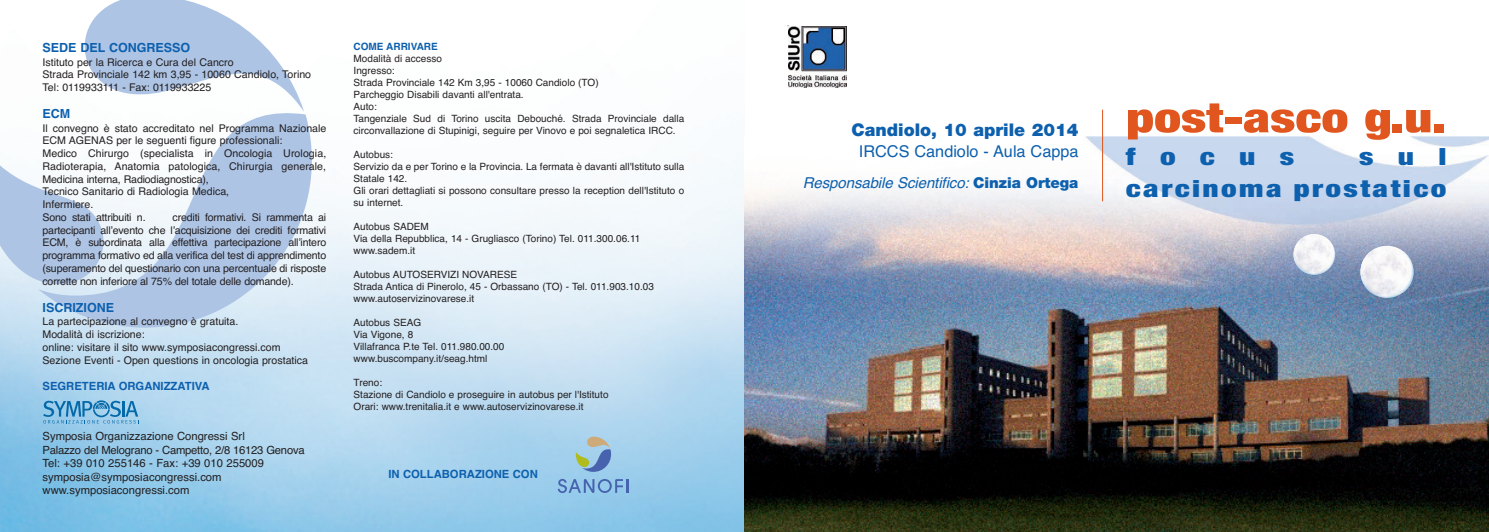
<style>
.page{position:relative;width:1489px;height:532px;background:#fff}
.page>*{position:absolute;margin:0;border:0;box-sizing:border-box;transform-origin:0 0}
.t1{font:900 condensed 41.25px "Helvetica Neue";color:#e0561e;scale:1.31 1}
.t2{font:900 condensed 23.75px/32.5px "Helvetica Neue";letter-spacing:.08em;color:#0d60ae;text-align:right;scale:1.31 1}
.t3{font:900 17.5px "Helvetica Neue";color:#0d60ae}
.t4{font:16.25px "Helvetica";color:#0d60ae}
.t5{font:italic 15px "Helvetica";letter-spacing:-.005em;color:#0d60ae}
.t6{font:700 12.5px "Helvetica";color:#0d60ae}
.t7{font:11.25px/13.5px "Helvetica";color:#231f20}
.t8{font:700 11.25px "Helvetica";color:#0d60ae}
.t9{font:10.62px/12.8px "Helvetica";color:#231f20}
.t10{font:10px/12px "Helvetica";color:#231f20}
.t11{font:700 10px "Helvetica";color:#0d60ae}
.s1{font-family:"Helvetica Neue";font-weight:900;font-style:normal}
</style>
<div class="page">
<img style="left:0;top:160px;width:744px;height:371px">
<svg style="left:84px;top:0;width:214px;height:95px"></svg>
<svg style="left:38px;top:95px;width:274px;height:232px"></svg>
<svg style="left:0;top:142px;width:103px;height:148px"></svg>
<svg style="left:43px;top:400px;width:96px;height:23px;background:#70aed6"></svg>
<img style="left:744px;top:187px;width:744px;height:344px">
<img style="left:1360px;top:246px;width:53px;height:52px;border-radius:50%">
<svg style="left:787px;top:26px;width:58px;height:1px"></svg>
<img style="left:788px;top:27px;width:58px;height:60px">
<img style="left:997px;top:109px;width:491px;height:183px">
<img style="left:1293px;top:234px;width:41px;height:41px">
<img style="left:1360px;top:246px;width:53px;height:46px">
<hr style="left:1101px;top:110px;width:1px;height:91px;background:#e0561e">
<svg style="left:557px;top:478px;width:71px;height:15px"></svg>
<svg style="left:576px;top:436px;width:35px;height:35px"></svg>
<p class="t6" style="left:43px;top:37px;width:149px">SEDE DEL CONGRESSO</p>
<p class="t9" style="left:43px;top:56px;width:270px">Istituto per la Ricerca e Cura del Cancro<br>Strada Provinciale 142 km 3,95 - 10060 Candiolo, Torino<br>Tel: 0119933111 - Fax: 0119933225</p>
<p class="t6" style="left:43px;top:103px;width:29px">ECM</p>
<p class="t9" style="left:43px;top:122px;width:285px">Il convegno è stato accreditato nel Programma Nazionale ECM AGENAS per le seguenti figure professionali:<br>Medico Chirurgo (specialista in Oncologia Urologia, Radioterapia, Anatomia patologica, Chirurgia generale, Medicina interna, Radiodiagnostica),<br>Tecnico Sanitario di Radiologia Medica,<br>Infermiere.<br>Sono stati attribuiti n.</p>
<p class="t9" style="left:42px;top:211px;width:285px;text-align:justify;text-indent:130px">crediti formativi. Si rammenta ai partecipanti allʼevento che lʼacquisizione dei crediti formativi ECM, è subordinata alla effettiva partecipazione allʼintero programma formativo ed alla verifica del test di apprendimento (superamento del questionario con una percentuale di risposte corrette non inferiore al 75% del totale delle domande).</p>
<p class="t6" style="left:43px;top:297px;width:73px">ISCRIZIONE</p>
<p class="t9" style="left:43px;top:315px;width:267px">La partecipazione al convegno è gratuita.<br>Modalità di iscrizione:<br>online: visitare il sito www.symposiacongressi.com Sezione Eventi - Open questions in oncologia prostatica</p>
<p class="t8" style="left:43px;top:376px;width:168px">SEGRETERIA ORGANIZZATIVA</p>
<p class="t7" style="left:43px;top:429px;width:263px">Symposia Organizzazione Congressi Srl<br>Palazzo del Melograno - Campetto, 2/8 16123 Genova Tel: +39 010 255146 - Fax: +39 010 255009 symposia@symposiacongressi.com www.symposiacongressi.com</p>
<p class="t11" style="left:353px;top:38px;width:86px">COME ARRIVARE</p>
<p class="t10" style="left:353px;top:53px;width:332px">Modalità di accesso<br>Ingresso:<br>Strada Provinciale 142 Km 3,95 - 10060 Candiolo (TO)<br>Parcheggio Disabili davanti all'entrata.<br>Auto:<br>Tangenziale Sud di Torino uscita Debouché. Strada Provinciale dalla circonvallazione di Stupinigi, seguire per Vinovo e poi segnaletica IRCC.</p>
<p class="t10" style="left:353px;top:149px;width:332px">Autobus:<br>Servizio da e per Torino e la Provincia. La fermata è davanti all'Istituto sulla Statale 142.<br>Gli orari dettagliati si possono consultare presso la reception dell'Istituto o su internet.</p>
<p class="t10" style="left:353px;top:221px;width:288px">Autobus SADEM<br>Via della Repubblica, 14 - Grugliasco (Torino) Tel. 011.300.06.11 www.sadem.it</p>
<p class="t10" style="left:353px;top:269px;width:302px">Autobus AUTOSERVIZI NOVARESE<br>Strada Antica di Pinerolo, 45 - Orbassano (TO) - Tel. 011.903.10.03 www.autoservizinovarese.it</p>
<p class="t10" style="left:353px;top:317px;width:152px">Autobus SEAG<br>Via Vigone, 8<br>Villafranca P.te Tel. 011.980.00.00 www.buscompany.it/seag.html</p>
<p class="t10" style="left:353px;top:377px;width:256px">Treno:<br>Stazione di Candiolo e proseguire in autobus per l'Istituto<br>Orari: www.trenitalia.it e www.autoservizinovarese.it</p>
<p class="t8" style="left:388px;top:464px;width:151px">IN COLLABORAZIONE CON</p>
<h3 class="t3" style="left:851px;top:119px;width:228px">Candiolo, 10 aprile 2014</h3>
<h3 class="t4" style="left:858px;top:138px;width:221px">IRCCS Candiolo - Aula Cappa</h3>
<h3 class="t5" style="left:802px;top:171px;width:277px">Responsabile Scientifico: <span class="s1">Cinzia Ortega</span></h3>
<h1 class="t1" style="left:1125px;top:92px;width:246px">post-asco g.u.</h1>
<h2 class="t2" style="left:1125px;top:140px;width:130px">focus</h2>
<h2 class="t2" style="left:1125px;top:140px;width:246px">sul<br>carcinoma prostatico</h2>
</div>
